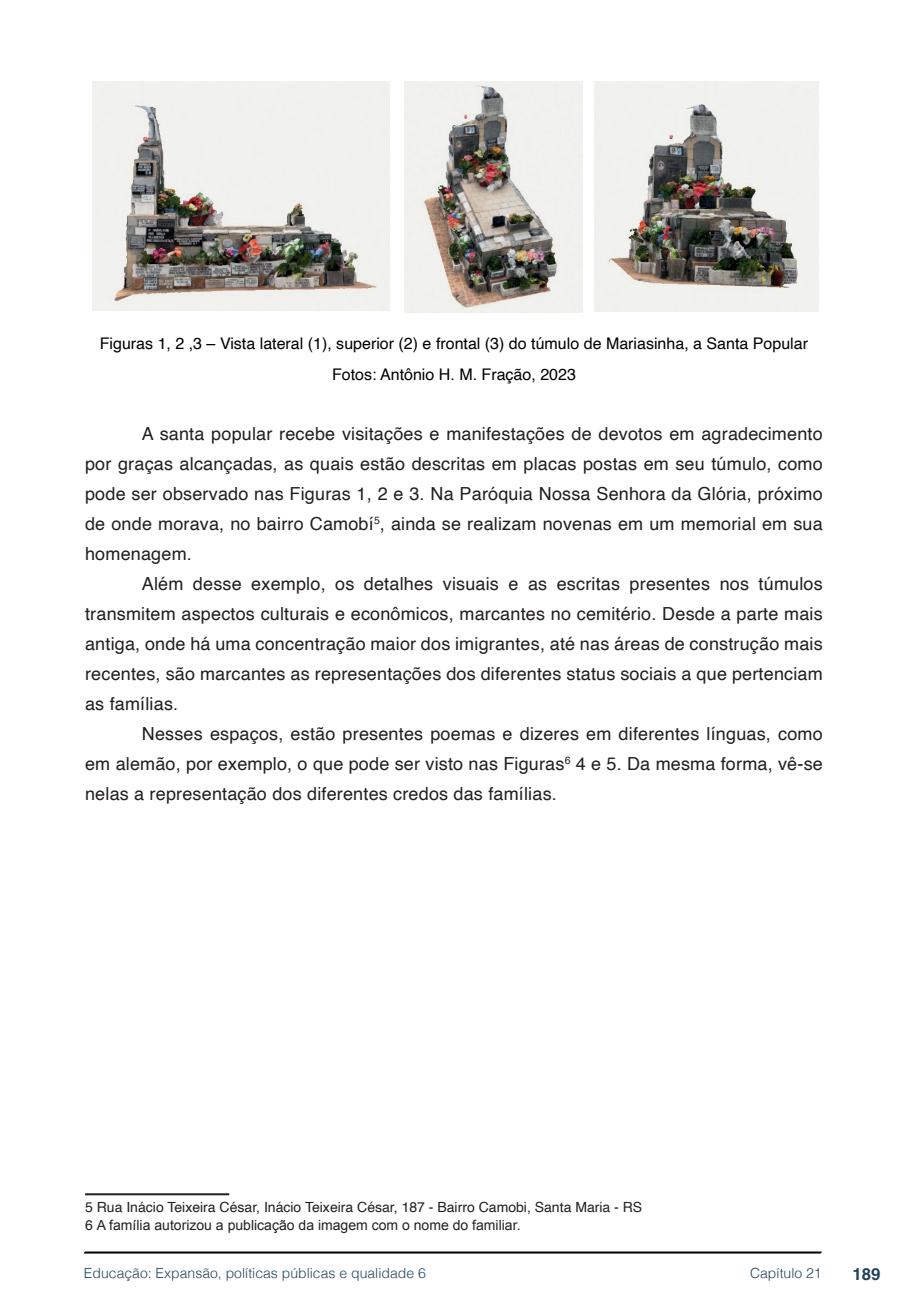
<style>
.page{position:relative;width:908px;height:1304px;background:#fff}
.page>*{position:absolute;margin:0;border:0;box-sizing:border-box;transform-origin:0 0}
.txt{font:18px/30px "Helvetica";letter-spacing:.01em;color:#231f20;text-align:justify}
.t1{font:700 16.8px "Helvetica";color:#23445f}
.imagens_graf_tab{font:16px "Helvetica";color:#000}
.nota_rdp{font:14px "Helvetica";color:#231f20}
.t2{font:300 14px "Helvetica";color:#23445f}
.nota_rdp-2{font:14px "Arial";color:#231f20}
.s1{font-family:"Helvetica"}
</style>
<div class="page">
<svg style="left:84px;top:1251px;width:737px;height:3px;background:#515151"></svg>
<img style="left:93px;top:82px;width:296px;height:229px">
<img style="left:404px;top:82px;width:178px;height:231px">
<img style="left:594px;top:82px;width:223px;height:229px">
<hr style="left:85px;top:1193px;width:144px;height:2px;background:#231f20">
<p class="imagens_graf_tab" style="left:100px;top:331px;width:709px">Figuras 1, 2 ,3 – Vista lateral (1), superior (2) e frontal (3) do túmulo de Mariasinha, a Santa Popular</p>
<p class="imagens_graf_tab" style="left:332px;top:362px;width:245px">Fotos: Antônio H. M. Fração, 2023</p>
<p class="txt" style="left:85px;top:419px;width:738px;text-indent:57px">A santa popular recebe visitações e manifestações de devotos em agradecimento por graças alcançadas, as quais estão descritas em placas postas em seu túmulo, como pode ser observado nas Figuras 1, 2 e 3. Na Paróquia Nossa Senhora da Glória, próximo de onde morava, no bairro Camobí<sup>5</sup>, ainda se realizam novenas em um memorial em sua homenagem.</p>
<p class="txt" style="left:85px;top:569px;width:738px;text-indent:57px">Além desse exemplo, os detalhes visuais e as escritas presentes nos túmulos transmitem aspectos culturais e econômicos, marcantes no cemitério. Desde a parte mais antiga, onde há uma concentração maior dos imigrantes, até nas áreas de construção mais recentes, são marcantes as representações dos diferentes status sociais a que pertenciam as famílias.</p>
<p class="txt" style="left:85px;top:719px;width:739px;text-indent:57px">Nesses espaços, estão presentes poemas e dizeres em diferentes línguas, como em alemão, por exemplo, o que pode ser visto nas Figuras<sup>6</sup> 4 e 5. Da mesma forma, vê-se nelas a representação dos diferentes credos das famílias.</p>
<p class="nota_rdp" style="left:85px;top:1197px;width:558px">5 Rua Inácio Teixeira César, Inácio Teixeira César, 187 - Bairro Camobi, Santa Maria - RS</p>
<p class="nota_rdp-2" style="left:85px;top:1216px;width:437px"><span class="s1">6</span> A família autorizou a publicação da imagem com o nome do familiar.</p>
<p class="t2" style="left:84px;top:1261px;width:343px">Educação: Expansão, políticas públicas e qualidade 6</p>
<p class="t2" style="left:749px;top:1261px;width:73px">Capítulo 21</p>
<p class="t1" style="left:851px;top:1264px;width:30px">189</p>
</div>
